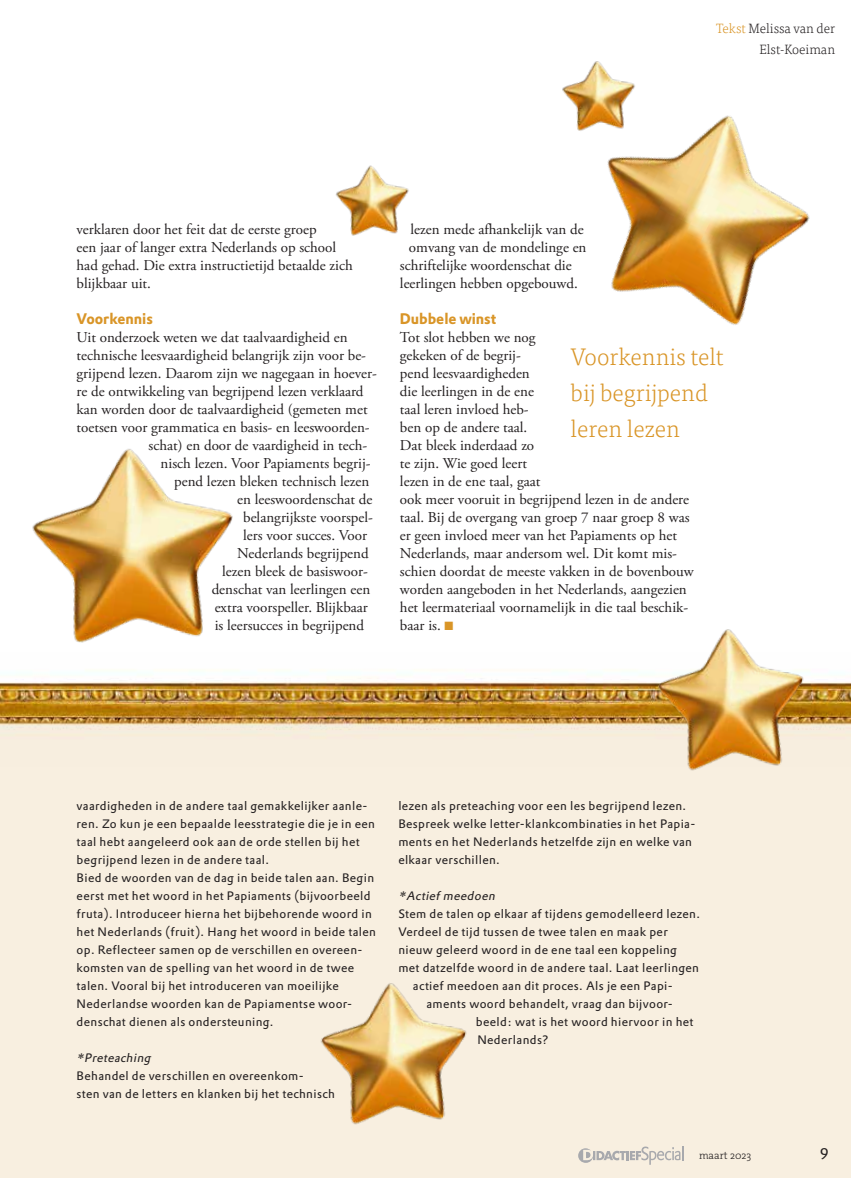
<style>
.page{position:relative;width:851px;height:1178px;background:#fff}
.page>*{position:absolute;margin:0;border:0;box-sizing:border-box;transform-origin:0 0}
.t1{font:300 24px/36px "Tisa Pro";color:#d99527}
.t2{font:15px/18px "Adobe Garamond Pro";color:#231f20}
.t3{font:15px "DTL Prokyon ST Bold";letter-spacing:-.005em;color:#d99527}
.t4{font:15px "DTL Prokyon T";color:#231f20}
.t5{font:300 13.5px/21px "Tisa Pro";color:#231f20;text-align:right}
.t6{font:12px/18px "DTL Prokyon T";letter-spacing:.03em;color:#231f20}
.t7{font:italic 12px "DTL Prokyon T";color:#231f20}
.t8{font:300 10.5px "The Serif";color:#231f20}
.s1{color:#d99527}
</style>
<div class="page">
<div style="left:0;top:703px;width:850px;height:475px;background:#f8efe0"></div>
<img style="left:0;top:677px;width:850px;height:53px">
<svg style="left:578px;top:1146px;width:105px;height:19px"></svg>
<img style="left:607px;top:115px;width:203px;height:210px">
<img style="left:0;top:449px;width:261px;height:257px">
<img style="left:629px;top:629px;width:195px;height:142px">
<img style="left:562px;top:61px;width:82px;height:92px">
<img style="left:335px;top:165px;width:74px;height:71px">
<img style="left:321px;top:983px;width:146px;height:142px">
<p class="t5" style="left:716px;top:17px;width:120px"><span class="s1">Tekst</span> Melissa van der<br>Elst-Koeiman</p>
<p class="t2" style="left:77px;top:221px;width:278px">verklaren door het feit dat de eerste groep<br>een jaar of langer extra Nederlands op school had gehad. Die extra instructietijd betaalde zich blijkbaar uit.</p>
<p class="t3" style="left:77px;top:309px;width:78px">Voorkennis</p>
<p class="t2" style="left:77px;top:329px;width:272px">Uit onderzoek weten we dat taalvaardigheid en</p>
<p class="t2" style="left:77px;top:347px;width:291px">technische leesvaardigheid belangrijk zijn voor be-</p>
<p class="t2" style="left:77px;top:365px;width:302px">grijpend lezen. Daarom zijn we nagegaan in hoever-</p>
<p class="t2" style="left:77px;top:383px;width:288px">re de ontwikkeling van begrijpend lezen verklaard</p>
<p class="t2" style="left:77px;top:401px;width:292px">kan worden door de taalvaardigheid (gemeten met</p>
<p class="t2" style="left:77px;top:419px;width:294px">toetsen voor grammatica en basis- en leeswoorden-</p>
<p class="t2" style="left:149px;top:437px;width:220px">schat) en door de vaardigheid in tech-</p>
<p class="t2" style="left:161px;top:455px;width:211px">nisch lezen. Voor Papiaments begrij-</p>
<p class="t2" style="left:174px;top:473px;width:196px">pend lezen bleken technisch lezen</p>
<p class="t2" style="left:237px;top:491px;width:137px">en leeswoordenschat de</p>
<p class="t2" style="left:243px;top:509px;width:131px">belangrijkste voorspel-</p>
<p class="t2" style="left:243px;top:527px;width:125px">lers voor succes. Voor</p>
<p class="t2" style="left:237px;top:545px;width:133px">Nederlands begrijpend</p>
<p class="t2" style="left:222px;top:563px;width:147px">lezen bleek de basiswoor-</p>
<p class="t2" style="left:212px;top:581px;width:160px">denschat van leerlingen een</p>
<p class="t2" style="left:215px;top:599px;width:155px">extra voorspeller. Blijkbaar</p>
<p class="t2" style="left:215px;top:617px;width:151px">is leersucces in begrijpend</p>
<p class="t2" style="left:410px;top:221px;width:175px">lezen mede afhankelijk van de</p>
<p class="t2" style="left:409px;top:239px;width:179px">omvang van de mondelinge en</p>
<p class="t2" style="left:400px;top:257px;width:173px">schriftelijke woordenschat die</p>
<p class="t2" style="left:400px;top:275px;width:179px">leerlingen hebben opgebouwd.</p>
<p class="t3" style="left:400px;top:309px;width:98px">Dubbele winst</p>
<p class="t2" style="left:400px;top:329px;width:295px">Tot slot hebben we nog<br>gekeken of de begrij-<br>pend leesvaardigheden<br>die leerlingen in de ene<br>taal leren invloed heb-<br>ben op de andere taal.<br>Dat bleek inderdaad zo<br>te zijn. Wie goed leert<br>lezen in de ene taal, gaat<br>ook meer vooruit in begrijpend lezen in de andere taal. Bij de overgang van groep 7 naar groep 8 was er geen invloed meer van het Papiaments op het<br>Nederlands, maar andersom wel. Dit komt mis&shy;schien doordat de meeste vakken in de bovenbouw worden aangeboden in het Nederlands, aangezien het leermateriaal voornamelijk in die taal beschik&shy;baar is. <span class="s1">■</span></p>
<h1 class="t1" style="left:570px;top:337px;width:155px">Voorkennis telt bij begrijpend leren lezen</h1>
<p class="t6" style="left:77px;top:797px;width:301px">vaardigheden in de andere taal gemakkelijker aanle&shy;ren. Zo kun je een bepaalde leesstrategie die je in een taal hebt aangeleerd ook aan de orde stellen bij het begrijpend lezen in de andere taal.<br>Bied de woorden van de dag in beide talen aan. Begin eerst met het woord in het Papiaments (bijvoorbeeld fruta). Introduceer hierna het bijbehorende woord in het Nederlands (fruit). Hang het woord in beide talen op. Reflecteer samen op de verschillen en overeen&shy;komsten van de spelling van het woord in de twee talen. Vooral bij het introduceren van moeilijke Nederlandse woorden kan de Papiamentse woor&shy;denschat dienen als ondersteuning.</p>
<p class="t7" style="left:77px;top:1050px;width:78px">*Preteaching</p>
<p class="t6" style="left:77px;top:1067px;width:260px">Behandel de verschillen en overeenkom-<br>sten van de letters en klanken bij het technisch</p>
<p class="t6" style="left:398px;top:797px;width:298px">lezen als preteaching voor een les begrijpend lezen.<br>Bespreek welke letter-klankcombinaties in het Papia&shy;ments en het Nederlands hetzelfde zijn en welke van elkaar verschillen.</p>
<p class="t7" style="left:398px;top:888px;width:101px">*Actief meedoen</p>
<p class="t6" style="left:398px;top:905px;width:303px">Stem de talen op elkaar af tijdens gemodelleerd lezen.</p>
<p class="t6" style="left:398px;top:923px;width:271px">Verdeel de tijd tussen de twee talen en maak per</p>
<p class="t6" style="left:398px;top:941px;width:280px">nieuw geleerd woord in de ene taal een koppeling</p>
<p class="t6" style="left:398px;top:959px;width:302px">met datzelfde woord in de andere taal. Laat leerlingen</p>
<p class="t6" style="left:413px;top:977px;width:261px">actief meedoen aan dit proces. Als je een Papi-</p>
<p class="t6" style="left:426px;top:995px;width:248px">aments woord behandelt, vraag dan bijvoor-</p>
<p class="t6" style="left:476px;top:1013px;width:219px">beeld: wat is het woord hiervoor in het</p>
<p class="t6" style="left:477px;top:1031px;width:73px">Nederlands?</p>
<p class="t8" style="left:699px;top:1147px;width:54px">maart 2023</p>
<p class="t4" style="left:819px;top:1144px;width:11px">9</p>
</div>
